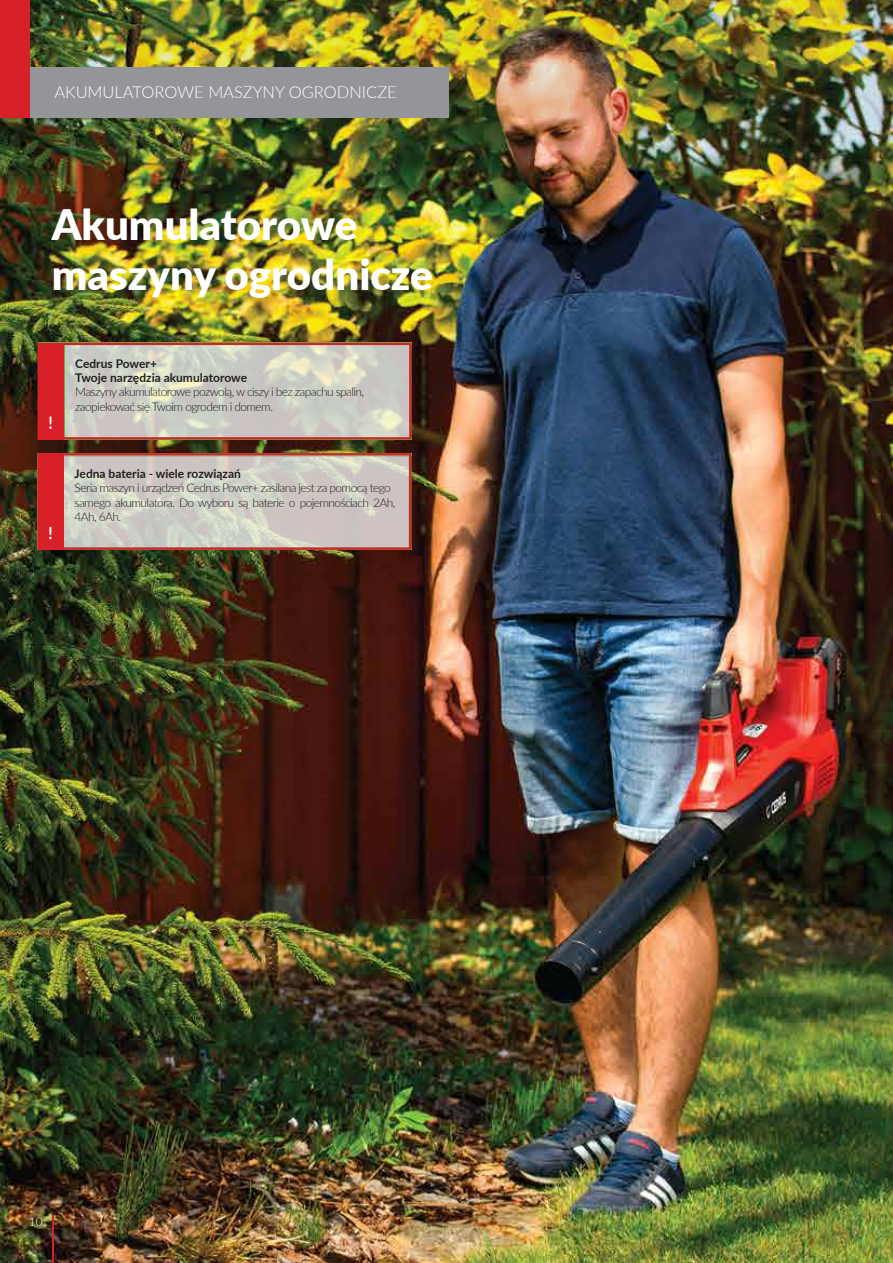
<style>
.page{position:relative;width:893px;height:1263px;background:#fff}
.page>*{position:absolute;margin:0;border:0;box-sizing:border-box;transform-origin:0 0}
.t1{font:900 42px/50.4px "Lato";color:#fff}
.t2{font:300 16.5px "Lato";color:#fff}
.t3{font:300 12px/14.4px "Lato";letter-spacing:-.05em;color:#231f20}
.t4{font:700 12px/14.4px "Lato";color:#231f20}
.t5{font:300 12px "Lato";color:#fff}
</style>
<div class="page">
<img style="left:0;top:118px;width:893px;height:1145px">
<img style="left:30px;top:0;width:863px;height:118px">
<hr style="left:53px;top:1215px;width:1px;height:48px;background:#d72027">
<div style="left:0;top:67px;width:448px;height:51px;background:#939598"></div>
<img style="left:64px;top:346px;width:344px;height:90px">
<div style="left:39px;top:343px;width:25px;height:96px;background:#d72027"></div>
<svg style="left:49px;top:417px;width:3px;height:12px"></svg>
<div style="left:38px;top:343px;width:373px;height:96px;border:2px solid #d72027"></div>
<img style="left:64px;top:456px;width:344px;height:91px">
<div style="left:38px;top:453px;width:26px;height:97px;background:#d72027"></div>
<svg style="left:49px;top:527px;width:3px;height:12px"></svg>
<div style="left:37px;top:453px;width:374px;height:97px;border:2px solid #d72027"></div>
<div style="left:0;top:0;width:30px;height:118px;background:#d72027"></div>
<h2 class="t2" style="left:54px;top:80px;width:344px">AKUMULATOROWE MASZYNY OGRODNICZE</h2>
<h1 class="t1" style="left:52px;top:198px;width:383px">Akumulatorowe maszyny ogrodnicze</h1>
<p class="t4" style="left:75px;top:355px;width:173px">Cedrus Power+<br>Twoje narzędzia akumulatorowe</p>
<p class="t3" style="left:75px;top:384px;width:290px">Maszyny akumulatorowe pozwolą, w ciszy i bez zapachu spalin, zaopiekować się Twoim ogrodem i domem.</p>
<p class="t4" style="left:75px;top:466px;width:168px">Jedna bateria - wiele rozwiązań</p>
<p class="t3" style="left:75px;top:480px;width:322px">Seria maszyn i urządzeń Cedrus Power+ zasilana jest za pomocą tego samego akumulatora. Do wyboru są baterie o pojemnościach 2Ah,<br>4Ah, 6Ah.</p>
<p class="t5" style="left:29px;top:1213px;width:15px">10</p>
</div>
